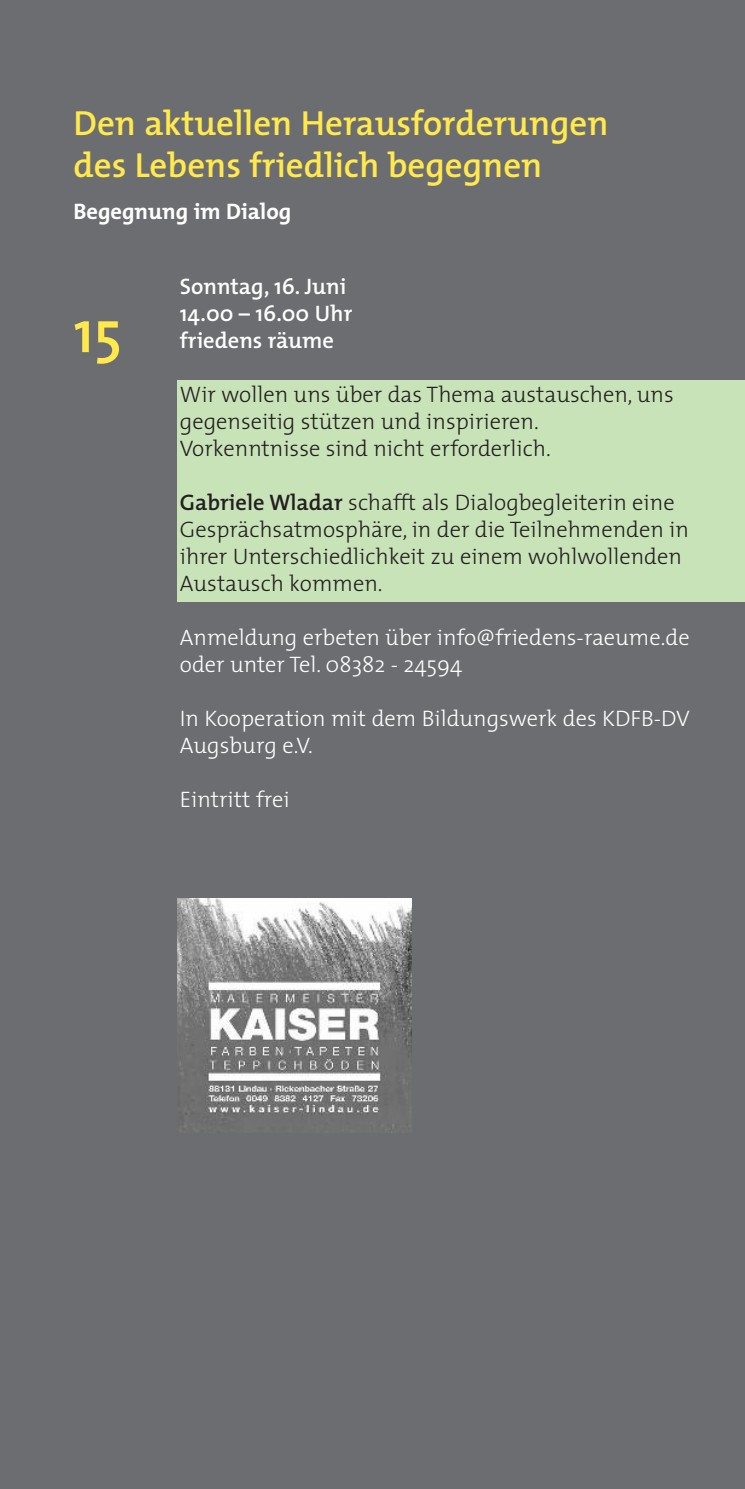
<style>
.page{position:relative;width:745px;height:1489px;background:#fff}
.page>*{position:absolute;margin:0;border:0;box-sizing:border-box;transform-origin:0 0}
.t1{font:600 60px "The Mix";color:#ffe94d}
.t2{font:600 35px/42px "The Mix";color:#ffe94d}
.t3{font:300 22.5px/27px "The Mix";color:#231f20}
.t4{font:300 22.5px/27px "The Mix";color:#fff}
.t5{font:600 22.5px/27px "The Mix";color:#fff}
.t6{font:700 22.5px "The Mix";color:#fff}
.s1{font-weight:600}
</style>
<div class="page">
<div style="left:0;top:0;width:744px;height:1488px;background:#6c6d70"></div>
<div style="left:177px;top:380px;width:567px;height:221px;background:#c9e3b9"></div>
<img style="left:177px;top:898px;width:234px;height:234px">
<h2 class="t2" style="left:73px;top:107px;width:536px">Den aktuellen Herausforderungen des Lebens friedlich begegnen</h2>
<p class="t6" style="left:73px;top:204px;width:219px">Begegnung im Dialog</p>
<h1 class="t1" style="left:73px;top:311px;width:50px">15</h1>
<p class="t5" style="left:180px;top:275px;width:174px">Sonntag, 16. Juni<br>14.00 – 16.00 Uhr friedens räume</p>
<p class="t3" style="left:180px;top:383px;width:495px">Wir wollen uns über das Thema austauschen, uns gegenseitig stützen und inspirieren.<br>Vorkenntnisse sind nicht erforderlich.</p>
<p class="t3" style="left:180px;top:491px;width:510px"><span class="s1">Gabriele Wladar</span> schafft als Dialogbegleiterin eine Gesprächsatmosphäre, in der die Teilnehmenden in ihrer Unterschiedlichkeit zu einem wohlwollenden Austausch kommen.</p>
<p class="t4" style="left:180px;top:626px;width:511px">Anmeldung erbeten über info@friedens-raeume.de oder unter Tel. 08382 - 24594</p>
<p class="t4" style="left:180px;top:707px;width:511px">In Kooperation mit dem Bildungswerk des KDFB-DV<br>Augsburg e.V.</p>
<p class="t4" style="left:180px;top:788px;width:111px">Eintritt frei</p>
</div>
